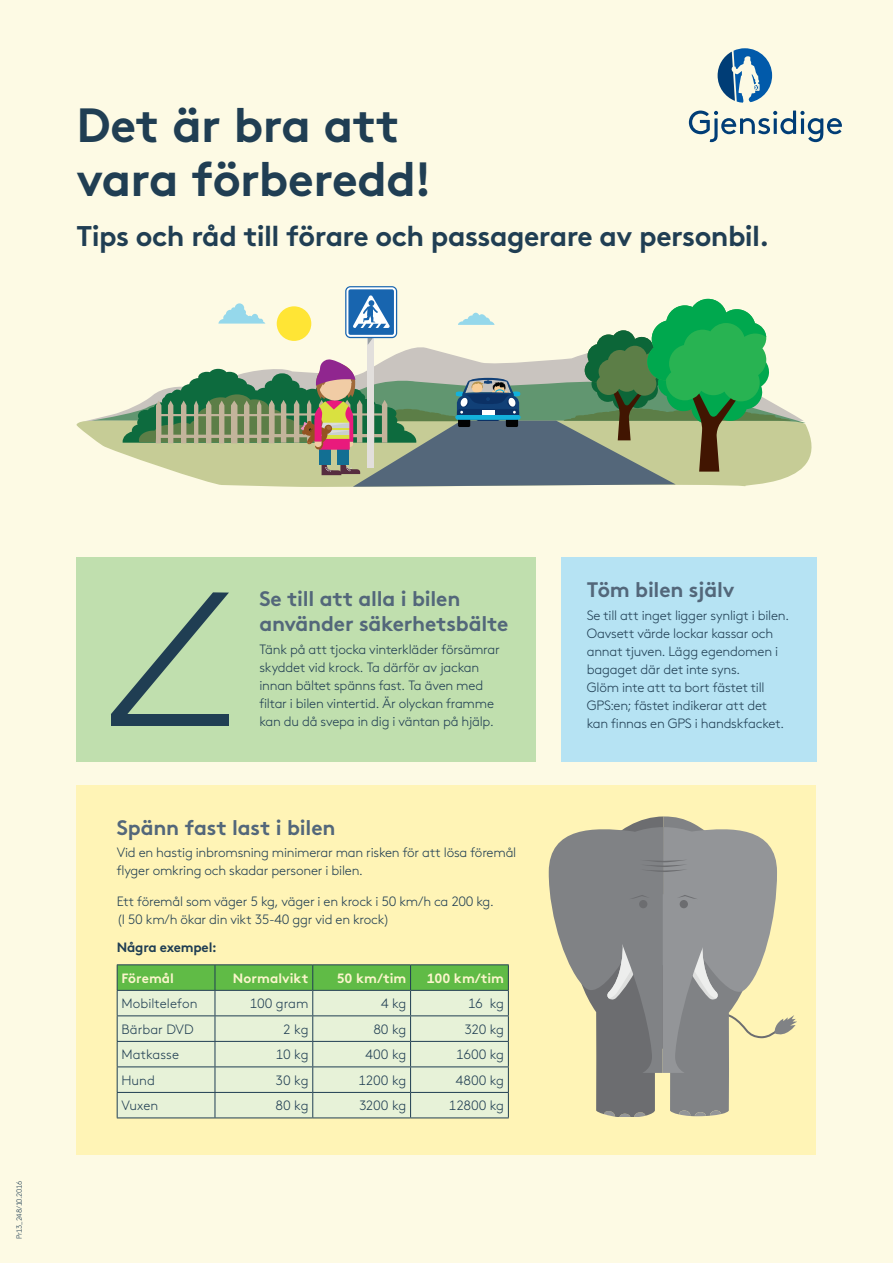
<style>
.page{position:relative;width:893px;height:1263px;background:#fdfae4}
.page>*{position:absolute;margin:0;border:0;box-sizing:border-box;transform-origin:0 0}
.Heading_02{font:700 48px/54px "Gjen Brown OT";letter-spacing:-.015em;color:#203e53}
.Subheading_1{font:28.5px "Gjen Brown OT Bold Alt";letter-spacing:-.02em;color:#203e53}
.Subheading_1-2{font:700 21px/25.5px "Gjen Brown OT";letter-spacing:-.01em;color:#53677a}
.Brødtekst{font:300 13.5px/18px "Gjen Brown OT";letter-spacing:-.015em;color:#203e53}
.Subheading_02{font:300 13.5px "Gjen Brown OT";letter-spacing:-.005em;color:#203e53}
.Subheading_02-2{font:13.5px "Gjen Brown OT Bold Alt";color:#fbf5cc}
.Brødtekst-2{font:700 13.5px "Gjen Brown OT";letter-spacing:-.015em;color:#203e53}
.Noter{font:300 7.5px "Gjen Brown OT";letter-spacing:-.045em;color:#203e53}
</style>
<div class="page">
<svg style="left:689px;top:111px;width:153px;height:31px"></svg>
<svg style="left:718px;top:48px;width:54px;height:55px"></svg>
<div style="left:561px;top:557px;width:255px;height:204px;background:#b6e3f3"></div>
<div style="left:76px;top:784px;width:740px;height:370px;background:#fff4b6"></div>
<div style="left:77px;top:557px;width:459px;height:204px;background:#c0dfae"></div>
<hr style="left:117px;top:964px;width:98px;height:1px;background:#203e53">
<hr style="left:215px;top:964px;width:98px;height:1px;background:#203e53">
<hr style="left:313px;top:964px;width:98px;height:1px;background:#203e53">
<hr style="left:411px;top:964px;width:98px;height:1px;background:#203e53">
<svg style="left:117px;top:965px;width:392px;height:152px;background:#c0d9b5"></svg>
<hr style="left:117px;top:1117px;width:98px;height:1px;background:#203e53">
<hr style="left:215px;top:1117px;width:98px;height:1px;background:#203e53">
<hr style="left:313px;top:1117px;width:98px;height:1px;background:#203e53">
<hr style="left:411px;top:1117px;width:98px;height:1px;background:#203e53">
<svg style="left:111px;top:592px;width:118px;height:122px"></svg>
<div style="left:111px;top:714px;width:118px;height:12px;background:#203e53"></div>
<svg style="left:549px;top:816px;width:247px;height:301px"></svg>
<div style="left:639px;top:900px;width:8px;height:8px;background:#6c6d70;border-radius:50%"></div>
<svg style="left:77px;top:421px;width:735px;height:44px"></svg>
<svg style="left:91px;top:287px;width:714px;height:200px"></svg>
<p class="Heading_02" style="left:77px;top:93px;width:357px">Det är bra att vara förberedd!</p>
<p class="Subheading_1" style="left:77px;top:213px;width:694px">Tips och råd till förare och passagerare av personbil.</p>
<p class="Noter" style="left:14px;top:1239px;width:60px;rotate:-90deg">Pr13_248/10.2016</p>
<p class="Subheading_1-2" style="left:259px;top:583px;width:250px">Se till att alla i bilen använder säkerhetsbälte</p>
<p class="Brødtekst" style="left:259px;top:639px;width:242px">Tänk på att tjocka vinterkläder försämrar skyddet vid krock. Ta därför av jackan innan bältet spänns fast. Ta även med filtar i bilen vintertid. Är olyckan framme kan du då svepa in dig i väntan på hjälp.</p>
<p class="Subheading_1-2" style="left:117px;top:813px;width:220px">Spänn fast last i bilen</p>
<p class="Brødtekst" style="left:117px;top:843px;width:401px">Vid en hastig inbromsning minimerar man risken för att lösa föremål flyger omkring och skadar personer i bilen.</p>
<p class="Brødtekst" style="left:117px;top:891px;width:379px">Ett föremål som väger 5 kg, väger i en krock i 50 km/h ca 200 kg. (I 50 km/h ökar din vikt 35-40 ggr vid en krock)</p>
<p class="Brødtekst-2" style="left:117px;top:936px;width:102px">Några exempel:</p>
<p class="Subheading_02-2" style="left:121px;top:967px;width:54px">Föremål</p>
<p class="Subheading_02-2" style="left:233px;top:967px;width:77px">Normalvikt</p>
<p class="Subheading_02-2" style="left:337px;top:967px;width:71px">50 km/tim</p>
<p class="Subheading_02-2" style="left:427px;top:967px;width:79px">100 km/tim</p>
<p class="Subheading_02" style="left:121px;top:993px;width:78px">Mobiltelefon</p>
<p class="Subheading_02" style="left:250px;top:993px;width:60px">100 gram</p>
<p class="Subheading_02" style="left:381px;top:993px;width:27px">4 kg</p>
<p class="Subheading_02" style="left:468px;top:993px;width:38px">16 kg</p>
<p class="Subheading_02" style="left:121px;top:1019px;width:74px">Bärbar DVD</p>
<p class="Subheading_02" style="left:283px;top:1019px;width:27px">2 kg</p>
<p class="Subheading_02" style="left:373px;top:1019px;width:35px">80 kg</p>
<p class="Subheading_02" style="left:464px;top:1019px;width:41px">320 kg</p>
<p class="Subheading_02" style="left:121px;top:1044px;width:59px">Matkasse</p>
<p class="Subheading_02" style="left:276px;top:1044px;width:34px">10 kg</p>
<p class="Subheading_02" style="left:365px;top:1044px;width:43px">400 kg</p>
<p class="Subheading_02" style="left:456px;top:1044px;width:49px">1600 kg</p>
<p class="Subheading_02" style="left:121px;top:1070px;width:35px">Hund</p>
<p class="Subheading_02" style="left:276px;top:1070px;width:34px">30 kg</p>
<p class="Subheading_02" style="left:358px;top:1070px;width:49px">1200 kg</p>
<p class="Subheading_02" style="left:456px;top:1070px;width:50px">4800 kg</p>
<p class="Subheading_02" style="left:121px;top:1095px;width:38px">Vuxen</p>
<p class="Subheading_02" style="left:276px;top:1095px;width:35px">80 kg</p>
<p class="Subheading_02" style="left:359px;top:1095px;width:49px">3200 kg</p>
<p class="Subheading_02" style="left:449px;top:1095px;width:57px">12800 kg</p>
<p class="Subheading_1-2" style="left:587px;top:575px;width:149px">Töm bilen själv</p>
<p class="Brødtekst" style="left:587px;top:605px;width:204px">Se till att inget ligger synligt i bilen.<br>Oavsett värde lockar kassar och annat tjuven. Lägg egendomen i bagaget där det inte syns.<br>Glöm inte att ta bort fästet till<br>GPS:en; fästet indikerar att det kan finnas en GPS i handskfacket.</p>
</div>
